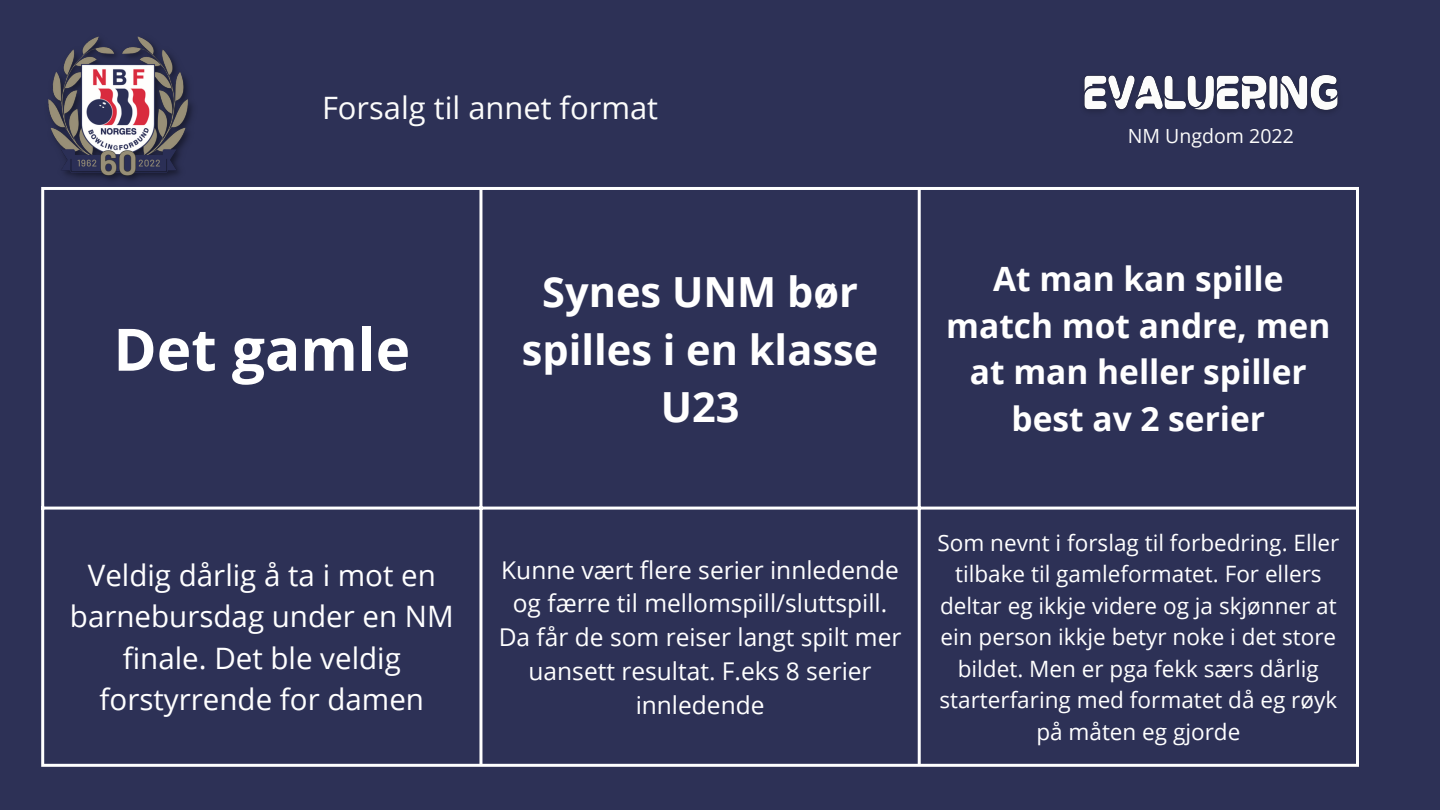
<style>
.page{position:relative;width:1440px;height:810px;background:#2d3156}
.page>*{position:absolute;margin:0;border:0;box-sizing:border-box;transform-origin:0 0}
.t1{font:700 58.5px "Open Sans";color:#fff}
.t2{font:700 41.5px/57.8px "Open Sans";color:#fff;text-align:center}
.t3{font:700 33.5px/46.5px "Open Sans";color:#fff;text-align:center}
.t4{font:30.9px "Open Sans";color:#fcfcfb}
.t5{font:29.5px/41.2px "Open Sans";color:#fff;text-align:center}
.t6{font:24.5px/33.8px "Open Sans";color:#fff;text-align:center}
.t7{font:22.5px/31.5px "Open Sans";color:#fff;text-align:center}
.t8{font:19.5px "Open Sans";color:#fcfcfb}
</style>
<div class="page">
<img style="left:48px;top:36px;width:145px;height:145px">
<hr style="left:41px;top:190px;width:3px;height:574px;background:#fff">
<hr style="left:479px;top:190px;width:3px;height:574px;background:#fff">
<hr style="left:918px;top:190px;width:3px;height:574px;background:#fff">
<hr style="left:1356px;top:190px;width:3px;height:574px;background:#fff">
<hr style="left:41px;top:187px;width:1318px;height:3px;background:#fff">
<hr style="left:41px;top:507px;width:1318px;height:3px;background:#fff">
<hr style="left:41px;top:764px;width:1318px;height:3px;background:#fff">
<img style="left:1084px;top:75px;width:254px;height:37px">
<h3 class="t4" style="left:322px;top:86px;width:338px">Forsalg til annet format</h3>
<p class="t8" style="left:1128px;top:122px;width:167px">NM Ungdom 2022</p>
<h1 class="t1" style="left:113px;top:308px;width:298px">Det gamle</h1>
<h2 class="t2" style="left:522px;top:262px;width:358px">Synes UNM bør spilles i en klasse<br>U23</h2>
<h3 class="t3" style="left:946px;top:255px;width:386px">At man kan spille match mot andre, men at man heller spiller best av 2 serier</h3>
<h3 class="t5" style="left:70px;top:554px;width:385px">Veldig dårlig å ta i mot en barnebursdag under en NM finale. Det ble veldig forstyrrende for damen</h3>
<p class="t6" style="left:499px;top:552px;width:404px">Kunne vært flere serier innledende og færre til mellomspill/sluttspill.<br>Da får de som reiser langt spilt mer uansett resultat. F.eks 8 serier innledende</p>
<p class="t7" style="left:937px;top:526px;width:403px">Som nevnt i forslag til forbedring. Eller tilbake til gamleformatet. For ellers deltar eg ikkje videre og ja skjønner at ein person ikkje betyr noke i det store bildet. Men er pga fekk særs dårlig starterfaring med formatet då eg røyk på måten eg gjorde</p>
</div>
